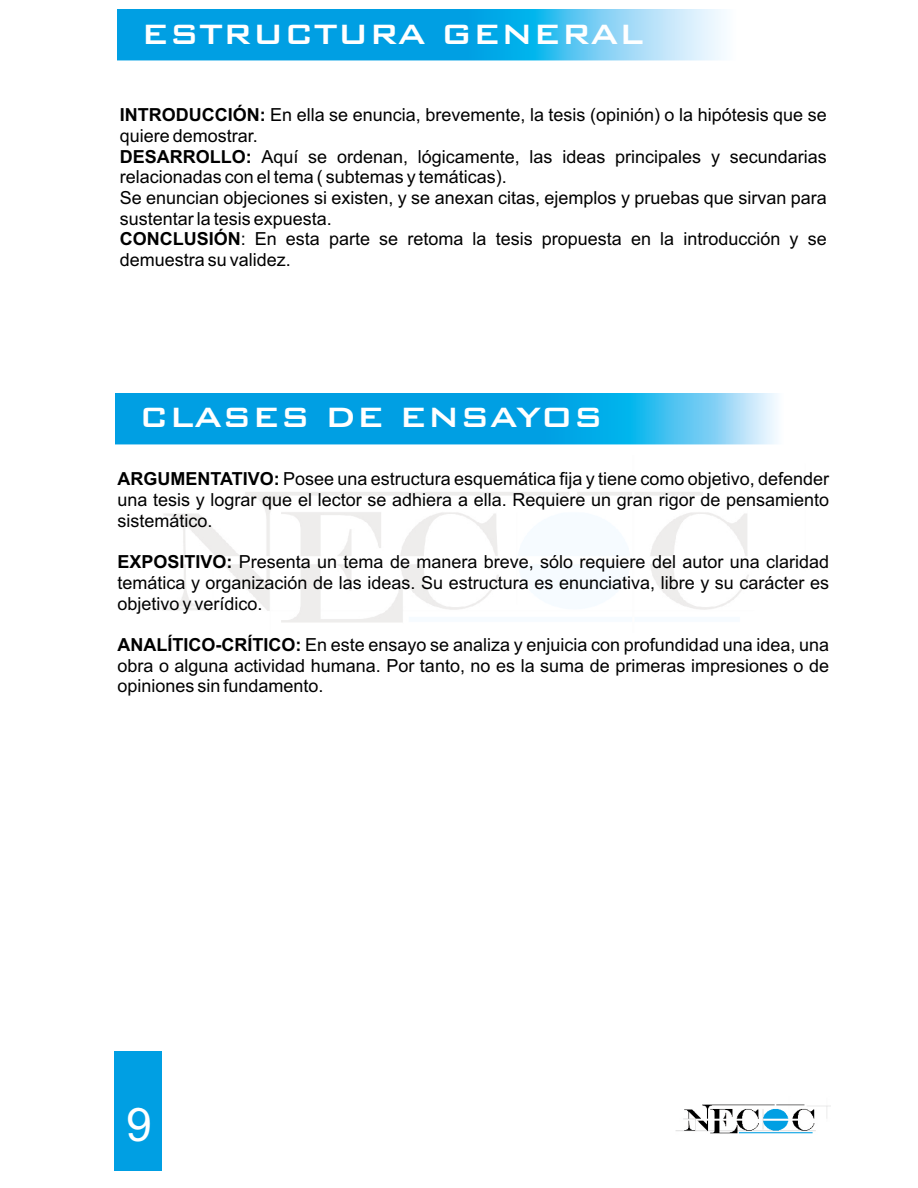
<style>
.page{position:relative;width:918px;height:1188px;background:#fff}
.page>*{position:absolute;margin:0;border:0;box-sizing:border-box;transform-origin:0 0}
.t1{font:46.35px "Arial";color:#fff}
.t2{font:500 37.35px "Bank Gothic BT";color:#fff}
.t3{font:18px/20.7px "Arial";color:#000;text-align:justify}
.s1{font-weight:700}
</style>
<div class="page">
<div style="left:114px;top:1051px;width:48px;height:120px;background:#009fe3"></div>
<img style="left:675px;top:1104px;width:155px;height:30px">
<img style="left:117px;top:10px;width:608px;height:51px">
<img style="left:115px;top:393px;width:663px;height:51px">
<h2 class="t2" style="left:141px;top:7px;width:505px">ESTRUCTURA GENERAL</h2>
<p class="t3" style="left:120px;top:106px;width:709px;text-align:left"><span class="s1">INTRODUCCIÓN:</span> En ella se enuncia, brevemente, la tesis (opinión) o la hipótesis que se quiere demostrar.<br><span class="s1">DESARROLLO:</span> Aquí se ordenan, lógicamente, las ideas principales y secundarias relacionadas con el tema ( subtemas y temáticas).<br>Se enuncian objeciones si existen, y se anexan citas, ejemplos y pruebas que sirvan para sustentar la tesis expuesta.<br><span class="s1">CONCLUSIÓN</span>: En esta parte se retoma la tesis propuesta en la introducción y se demuestra su validez.</p>
<h2 class="t2" style="left:139px;top:390px;width:466px">CLASES DE ENSAYOS</h2>
<p class="t3" style="left:117px;top:471px;width:713px"><span class="s1">ARGUMENTATIVO:</span> Posee una estructura esquemática fija y tiene como objetivo, defender una tesis y lograr que el lector se adhiera a ella. Requiere un gran rigor de pensamiento sistemático.</p>
<p class="t3" style="left:117px;top:553px;width:713px"><span class="s1">EXPOSITIVO:</span> Presenta un tema de manera breve, sólo requiere del autor una claridad temática y organización de las ideas. Su estructura es enunciativa, libre y su carácter es objetivo y verídico.</p>
<p class="t3" style="left:117px;top:636px;width:713px"><span class="s1">ANALÍTICO-CRÍTICO:</span> En este ensayo se analiza y enjuicia con profundidad una idea, una obra o alguna actividad humana. Por tanto, no es la suma de primeras impresiones o de opiniones sin fundamento.</p>
<h1 class="t1" style="left:126px;top:1095px;width:27px">9</h1>
</div>
